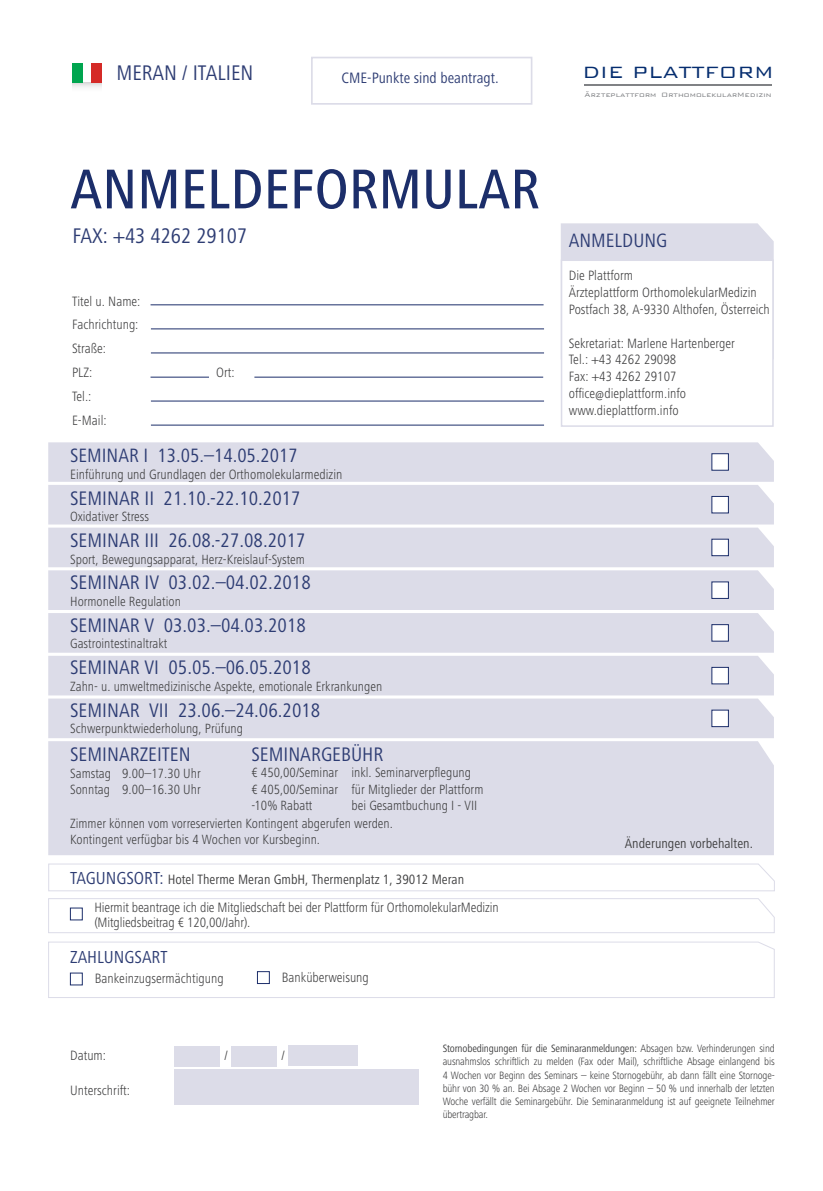
<style>
.page{position:relative;width:823px;height:1191px;background:#fff}
.page>*{position:absolute;margin:0;border:0;box-sizing:border-box;transform-origin:0 0}
.t1{font:500 condensed 58px "Frutiger Next LT";color:#1c2e6a}
.t2{font:condensed 21.8px "Frutiger Next LT";color:#2d3c73}
.t3{font:300 21.8px "Bank Gothic";letter-spacing:.01em;color:#052d6f}
.t4{font:condensed 20.2px "Frutiger Next LT";color:#2d3c73}
.t5{font:condensed 20px "Frutiger Next LT";color:#2d3c73}
.t6{font:condensed 18px "Frutiger Next LT";color:#2d3c73}
.t7{font:condensed 15.6px "Frutiger Next LT";color:#2d3c73}
.t8{font:300 condensed 14px/16.8px "Frutiger Next LT";color:#3e3e3f}
.t9{font:condensed 14px "Frutiger Next LT";color:#3e3e3f}
.t10{font:300 condensed 13.8px/16.6px "Frutiger Next LT";color:#3e3e3f}
.t11{font:300 condensed 11px/13.2px "Frutiger Next LT";letter-spacing:-.015em;color:#3e3e3f;text-align:justify}
.t12{font:300 8.4px "Bank Gothic";letter-spacing:.01em;color:#808285}
.s1{font-size:18px;color:#2d3c73}
.s2{font-weight:400}
</style>
<div class="page">
<svg style="left:48px;top:941px;width:726px;height:57px"></svg>
<svg style="left:48px;top:898px;width:726px;height:35px"></svg>
<div style="left:70px;top:907px;width:12px;height:13px;background:#fff"></div>
<div style="left:174px;top:1069px;width:244px;height:36px;background:#dcdce8"></div>
<div style="left:174px;top:1045px;width:45px;height:21px;background:#dcdce8"></div>
<div style="left:231px;top:1045px;width:45px;height:21px;background:#dcdce8"></div>
<div style="left:288px;top:1045px;width:70px;height:20px;background:#dcdce8"></div>
<div style="left:48px;top:741px;width:725px;height:114px;background:#dcdce8"></div>
<svg style="left:48px;top:442px;width:725px;height:296px"></svg>
<div style="left:711px;top:496px;width:17px;height:17px;background:#fff"></div>
<div style="left:711px;top:539px;width:17px;height:17px;background:#fff"></div>
<div style="left:711px;top:581px;width:17px;height:17px;background:#fff"></div>
<div style="left:711px;top:624px;width:17px;height:17px;background:#fff"></div>
<div style="left:711px;top:667px;width:17px;height:17px;background:#fff"></div>
<div style="left:711px;top:710px;width:17px;height:17px;background:#fff"></div>
<div style="left:711px;top:453px;width:17px;height:17px;background:#fff"></div>
<svg style="left:48px;top:863px;width:726px;height:28px"></svg>
<hr style="left:151px;top:425px;width:392px;height:1px;background:#1c2e6a">
<hr style="left:151px;top:401px;width:392px;height:1px;background:#1c2e6a">
<hr style="left:151px;top:352px;width:392px;height:1px;background:#1c2e6a">
<hr style="left:151px;top:328px;width:392px;height:1px;background:#1c2e6a">
<hr style="left:150px;top:304px;width:393px;height:1px;background:#1c2e6a">
<hr style="left:150px;top:377px;width:59px;height:1px;background:#1c2e6a">
<hr style="left:254px;top:377px;width:289px;height:1px;background:#1c2e6a">
<hr style="left:584px;top:84px;width:187px;height:2px;background:#808285">
<div style="left:561px;top:223px;width:212px;height:36px;background:#dcdce8"></div>
<div style="left:560px;top:259px;width:213px;height:168px;background:#fff;border:2px solid #dcdce8"></div>
<div style="left:311px;top:57px;width:221px;height:48px;background:#fff;border:2px solid #dcdce8"></div>
<svg style="left:72px;top:82px;width:30px;height:5px"></svg>
<div style="left:92px;top:63px;width:10px;height:19px;background:#d52a27"></div>
<div style="left:72px;top:63px;width:11px;height:19px;background:#00a54f"></div>
<h2 class="t2" style="left:116px;top:61px;width:138px">MERAN / ITALIEN</h2>
<p class="t7" style="left:341px;top:69px;width:158px">CME-Punkte sind beantragt.</p>
<h1 class="t1" style="left:70px;top:157px;width:471px">ANMELDEFORMULAR</h1>
<h2 class="t2" style="left:72px;top:223px;width:176px">FAX: +43 4262 29107</h2>
<p class="t8" style="left:72px;top:289px;width:70px;line-height:24px">Titel u. Name:<br>Fachrichtung:<br>Straße:<br>PLZ:</p>
<p class="t8" style="left:72px;top:385px;width:36px;line-height:24px">Tel.:<br>E-Mail:</p>
<p class="t8" style="left:216px;top:364px;width:20px">Ort:</p>
<h3 class="t5" style="left:70px;top:444px;width:229px">SEMINAR I 13.05.–14.05.2017</h3>
<p class="t8" style="left:70px;top:466px;width:274px">Einführung und Grundlagen der Orthomolekularmedizin</p>
<h3 class="t4" style="left:70px;top:487px;width:232px">SEMINAR II 21.10.-22.10.2017</h3>
<p class="t10" style="left:70px;top:508px;width:80px">Oxidativer Stress</p>
<h3 class="t4" style="left:70px;top:529px;width:237px">SEMINAR III 26.08.-27.08.2017</h3>
<p class="t10" style="left:70px;top:551px;width:236px">Sport, Bewegungsapparat, Herz-Kreislauf-System</p>
<h3 class="t4" style="left:70px;top:571px;width:242px">SEMINAR IV 03.02.–04.02.2018</h3>
<p class="t10" style="left:70px;top:593px;width:112px">Hormonelle Regulation</p>
<h3 class="t4" style="left:70px;top:614px;width:237px">SEMINAR V 03.03.–04.03.2018</h3>
<p class="t10" style="left:70px;top:635px;width:99px">Gastrointestinaltrakt</p>
<h3 class="t4" style="left:70px;top:656px;width:242px">SEMINAR VI 05.05.–06.05.2018</h3>
<p class="t10" style="left:70px;top:678px;width:313px">Zahn- u. umweltmedizinische Aspekte, emotionale Erkrankungen</p>
<h3 class="t4" style="left:70px;top:699px;width:251px">SEMINAR VII 23.06.–24.06.2018</h3>
<p class="t10" style="left:70px;top:720px;width:174px">Schwerpunktwiederholung, Prüfung</p>
<h3 class="t4" style="left:70px;top:743px;width:122px">SEMINARZEITEN</h3>
<p class="t10" style="left:70px;top:765px;width:132px">Samstag 9.00–17.30 Uhr<br>Sonntag 9.00–16.30 Uhr</p>
<p class="t10" style="left:70px;top:815px;width:324px">Zimmer können vom vorreservierten Kontingent abgerufen werden.<br>Kontingent verfügbar bis 4 Wochen vor Kursbeginn.</p>
<h3 class="t4" style="left:251px;top:742px;width:133px">SEMINARGEBÜHR</h3>
<p class="t10" style="left:251px;top:764px;width:233px">€ 450,00/Seminar inkl. Seminarverpflegung<br>€ 405,00/Seminar für Mitglieder der Plattform -10% Rabatt</p>
<p class="t10" style="left:351px;top:797px;width:127px">bei Gesamtbuchung I - VII</p>
<p class="t9" style="left:70px;top:871px;width:395px"><span class="s1">TAGUNGSORT:</span> Hotel Therme Meran GmbH, Thermenplatz 1, 39012 Meran</p>
<p class="t8" style="left:94px;top:900px;width:405px;line-height:15px">Hiermit beantrage ich die Mitgliedschaft bei der Plattform für OrthomolekularMedizin (Mitgliedsbeitrag € 120,00/Jahr).</p>
<p class="t6" style="left:70px;top:947px;width:99px">ZAHLUNGSART</p>
<p class="t8" style="left:95px;top:970px;width:130px">Bankeinzugsermächtigung</p>
<p class="t8" style="left:282px;top:968px;width:88px">Banküberweisung</p>
<h2 class="t3" style="left:582px;top:55px;width:193px">DIE PLATTFORM</h2>
<p class="t12" style="left:584px;top:88px;width:188px">Ärzteplattform OrthomolekularMedizin</p>
<h3 class="t5" style="left:568px;top:229px;width:100px">ANMELDUNG</h3>
<p class="t8" style="left:568px;top:267px;width:202px">Die Plattform<br>Ärzteplattform OrthomolekularMedizin<br>Postfach 38, A-9330 Althofen, Österreich</p>
<p class="t8" style="left:568px;top:335px;width:168px">Sekretariat: Marlene Hartenberger<br>Tel.: +43 4262 29098<br>Fax: +43 4262 29107 office@dieplattform.info www.dieplattform.info</p>
<p class="t9" style="left:624px;top:835px;width:130px">Änderungen vorbehalten.</p>
<p class="t8" style="left:70px;top:1047px;width:37px">Datum:</p>
<p class="t8" style="left:224px;top:1047px;width:5px">/</p>
<p class="t8" style="left:281px;top:1047px;width:5px">/</p>
<p class="t8" style="left:70px;top:1081px;width:61px">Unterschrift:</p>
<p class="t11" style="left:442px;top:1042px;width:333px"><span class="s2">Stornobedingungen für die Seminaranmeldungen:</span> Absagen bzw. Verhinderungen sind ausnahmslos schriftlich zu melden (Fax oder Mail), schriftliche Absage einlangend bis 4 Wochen vor Beginn des Seminars – keine Stornogebühr, ab dann fällt eine Stornoge&shy;bühr von 30 % an. Bei Absage 2 Wochen vor Beginn – 50 % und innerhalb der letzten Woche verfällt die Seminargebühr. Die Seminaranmeldung ist auf geeignete Teilnehmer übertragbar.</p>
</div>
